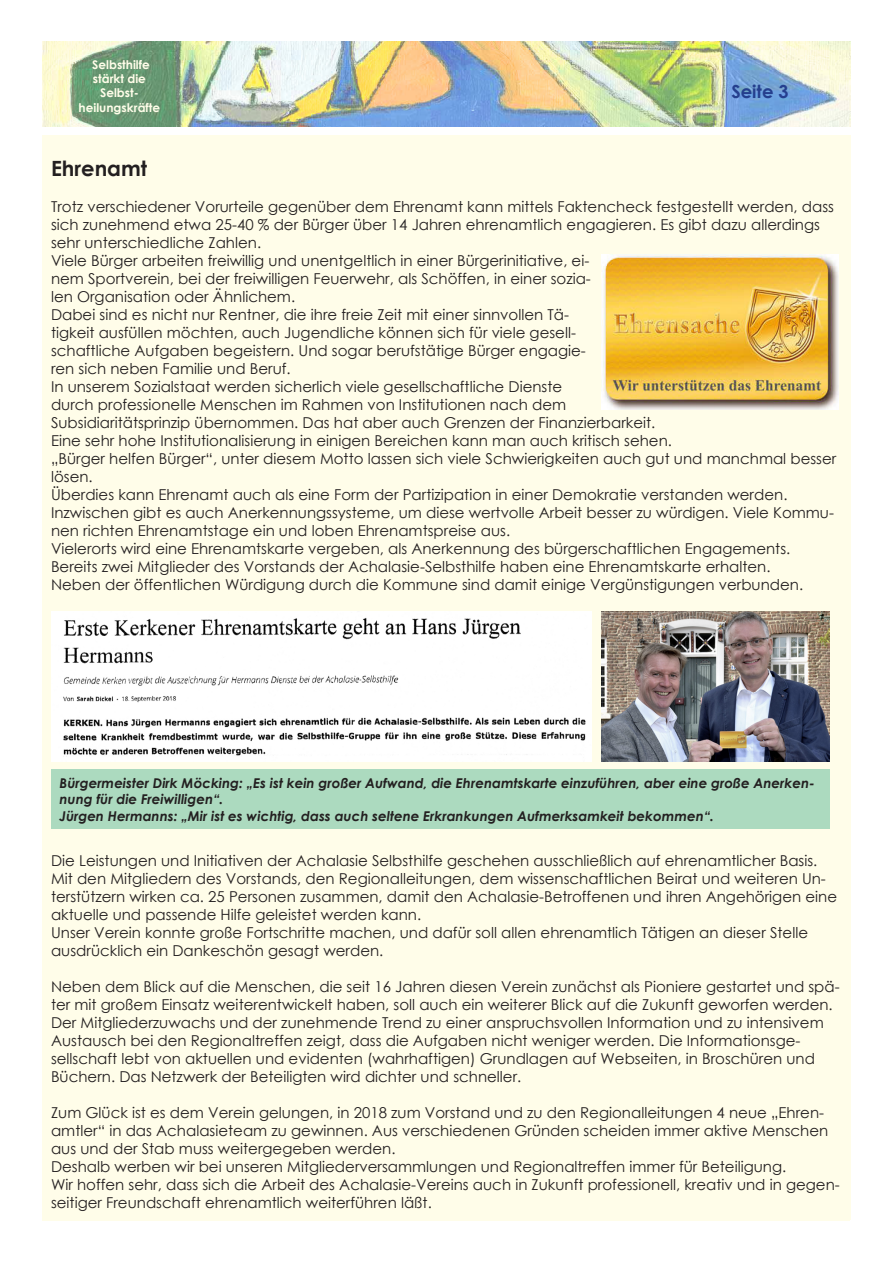
<style>
.page{position:relative;width:893px;height:1263px;background:#fff}
.page>*{position:absolute;margin:0;border:0;box-sizing:border-box;transform-origin:0 0}
.t1{font:700 21px "Century Gothic";color:#231f20}
.t2{font:700 18px "Century Gothic";color:#253f8e}
.t3{font:15px/18px "Century Gothic";color:#231f20}
.t4{font:italic 700 13.5px/16.2px "Century Gothic";color:#231f20}
.t5{font:700 12px/14.4px "Century Gothic";color:#fffde9;text-align:center}
</style>
<div class="page">
<img style="left:43px;top:42px;width:807px;height:85px">
<div style="left:43px;top:135px;width:807px;height:1085px;background:#fffde9"></div>
<img style="left:51px;top:611px;width:540px;height:150px">
<img style="left:602px;top:254px;width:237px;height:155px">
<img style="left:602px;top:611px;width:227px;height:150px">
<div style="left:51px;top:770px;width:778px;height:59px;background:#acdabf"></div>
<p class="t5" style="left:79px;top:56px;width:83px">Selbsthilfe stärkt die<br>Selbst&shy;heilungskräfte</p>
<p class="t2" style="left:731px;top:77px;width:59px">Seite 3</p>
<h1 class="t1" style="left:51px;top:153px;width:98px">Ehrenamt</h1>
<p class="t3" style="left:51px;top:198px;width:787px">Trotz verschiedener Vorurteile gegenüber dem Ehrenamt kann mittels Faktencheck festgestellt werden, dass sich zunehmend etwa 25-40 % der Bürger über 14 Jahren ehrenamtlich engagieren. Es gibt dazu allerdings sehr unterschiedliche Zahlen.<br>Viele Bürger arbeiten freiwillig und unentgeltlich in einer Bürgerinitiative, ei-<br>nem Sportverein, bei der freiwilligen Feuerwehr, als Schöffen, in einer sozia-<br>len Organisation oder Ähnlichem.<br>Dabei sind es nicht nur Rentner, die ihre freie Zeit mit einer sinnvollen Tä-<br>tigkeit ausfüllen möchten, auch Jugendliche können sich für viele gesell-<br>schaftliche Aufgaben begeistern. Und sogar berufstätige Bürger engagie-<br>ren sich neben Familie und Beruf.<br>In unserem Sozialstaat werden sicherlich viele gesellschaftliche Dienste<br>durch professionelle Menschen im Rahmen von Institutionen nach dem<br>Subsidiaritätsprinzip übernommen. Das hat aber auch Grenzen der Finanzierbarkeit.<br>Eine sehr hohe Institutionalisierung in einigen Bereichen kann man auch kritisch sehen.<br>„Bürger helfen Bürger“, unter diesem Motto lassen sich viele Schwierigkeiten auch gut und manchmal besser lösen.<br>Überdies kann Ehrenamt auch als eine Form der Partizipation in einer Demokratie verstanden werden.<br>Inzwischen gibt es auch Anerkennungssysteme, um diese wertvolle Arbeit besser zu würdigen. Viele Kommu&shy;nen richten Ehrenamtstage ein und loben Ehrenamtspreise aus.<br>Vielerorts wird eine Ehrenamtskarte vergeben, als Anerkennung des bürgerschaftlichen Engagements.<br>Bereits zwei Mitglieder des Vorstands der Achalasie-Selbsthilfe haben eine Ehrenamtskarte erhalten.<br>Neben der öffentlichen Würdigung durch die Kommune sind damit einige Vergünstigungen verbunden.</p>
<p class="t4" style="left:60px;top:775px;width:757px">Bürgermeister Dirk Möcking: „Es ist kein großer Aufwand, die Ehrenamtskarte einzuführen, aber eine große Anerken&shy;nung für die Freiwilligen“.<br>Jürgen Hermanns: „Mir ist es wichtig, dass auch seltene Erkrankungen Aufmerksamkeit bekommen“.</p>
<p class="t3" style="left:51px;top:851px;width:788px">Die Leistungen und Initiativen der Achalasie Selbsthilfe geschehen ausschließlich auf ehrenamtlicher Basis.<br>Mit den Mitgliedern des Vorstands, den Regionalleitungen, dem wissenschaftlichen Beirat und weiteren Un&shy;terstützern wirken ca. 25 Personen zusammen, damit den Achalasie-Betroffenen und ihren Angehörigen eine aktuelle und passende Hilfe geleistet werden kann.<br>Unser Verein konnte große Fortschritte machen, und dafür soll allen ehrenamtlich Tätigen an dieser Stelle ausdrücklich ein Dankeschön gesagt werden.</p>
<p class="t3" style="left:51px;top:977px;width:790px">Neben dem Blick auf die Menschen, die seit 16 Jahren diesen Verein zunächst als Pioniere gestartet und spä&shy;ter mit großem Einsatz weiterentwickelt haben, soll auch ein weiterer Blick auf die Zukunft geworfen werden.<br>Der Mitgliederzuwachs und der zunehmende Trend zu einer anspruchsvollen Information und zu intensivem Austausch bei den Regionaltreffen zeigt, dass die Aufgaben nicht weniger werden. Die Informationsge&shy;sellschaft lebt von aktuellen und evidenten (wahrhaftigen) Grundlagen auf Webseiten, in Broschüren und Büchern. Das Netzwerk der Beteiligten wird dichter und schneller.</p>
<p class="t3" style="left:51px;top:1103px;width:790px">Zum Glück ist es dem Verein gelungen, in 2018 zum Vorstand und zu den Regionalleitungen 4 neue „Ehren&shy;amtler“ in das Achalasieteam zu gewinnen. Aus verschiedenen Gründen scheiden immer aktive Menschen aus und der Stab muss weitergegeben werden.<br>Deshalb werben wir bei unseren Mitgliederversammlungen und Regionaltreffen immer für Beteiligung.<br>Wir hoffen sehr, dass sich die Arbeit des Achalasie-Vereins auch in Zukunft professionell, kreativ und in gegen&shy;seitiger Freundschaft ehrenamtlich weiterführen läßt.</p>
</div>
